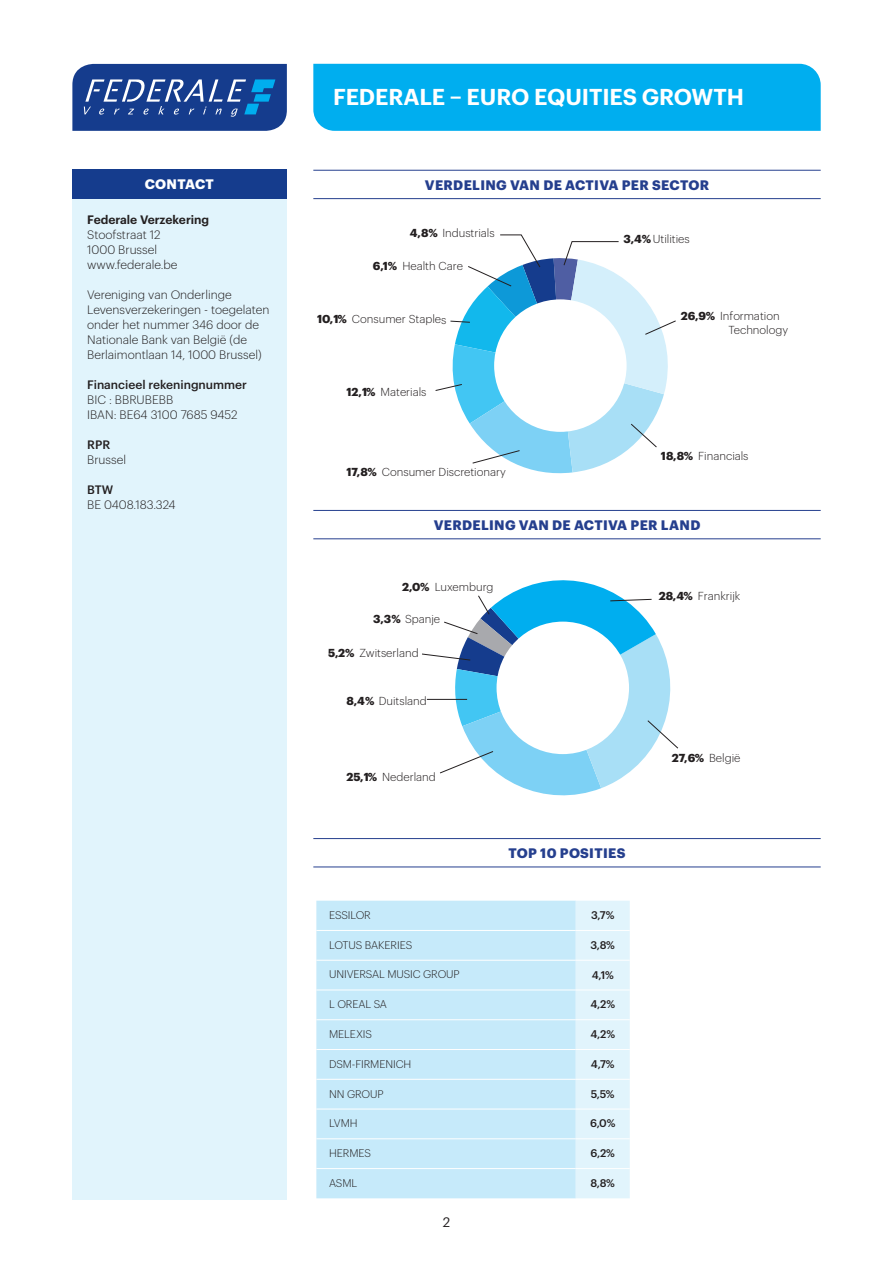
<style>
.page{position:relative;width:893px;height:1263px;background:#fff}
.page>*{position:absolute;margin:0;border:0;box-sizing:border-box;transform-origin:0 0}
.t1{font:600 22.5px "Graphik";letter-spacing:-.005em;color:#fff}
.t2{font:700 13.5px "Graphik";letter-spacing:.025em;color:#253f8e}
.t3{font:700 13.5px "Graphik";letter-spacing:.02em;color:#fff}
.t4{font:13.5px "Graphik";color:#231f20}
.t5{font:300 12px/15px "Graphik";color:#231f20}
.t6{font:500 12px "Graphik";color:#231f20}
.t7{font:600 12px "Graphik";color:#231f20}
.t8{font:300 11.4px/13.6px "Graphik";color:#231f20}
.t9{font:300 10.8px "Graphik";letter-spacing:-.01em;color:#231f20}
.t10{font:500 10.8px "Graphik";color:#231f20}
.s1{font-weight:700}
</style>
<div class="page">
<svg style="left:422px;top:580px;width:257px;height:216px"></svg>
<svg style="left:435px;top:234px;width:241px;height:240px"></svg>
<div style="left:72px;top:199px;width:215px;height:1000px;background:#e1f4fc"></div>
<div style="left:313px;top:64px;width:508px;height:67px;background:#00aeef"></div>
<div style="left:72px;top:169px;width:215px;height:30px;background:#153c8d"></div>
<svg style="left:72px;top:64px;width:215px;height:67px;background:#2b529b"></svg>
<hr style="left:313px;top:170px;width:508px;height:1px;background:#253f8e">
<hr style="left:313px;top:198px;width:508px;height:1px;background:#253f8e">
<hr style="left:313px;top:510px;width:508px;height:1px;background:#253f8e">
<hr style="left:313px;top:538px;width:508px;height:1px;background:#253f8e">
<div style="left:316px;top:901px;width:260px;height:297px;background:#c6eafa"></div>
<div style="left:576px;top:901px;width:54px;height:297px;background:#e1f4fc"></div>
<hr style="left:316px;top:930px;width:260px;height:1px;background:#fff">
<hr style="left:576px;top:930px;width:54px;height:1px;background:#fff">
<hr style="left:316px;top:960px;width:260px;height:1px;background:#fff">
<hr style="left:576px;top:960px;width:54px;height:1px;background:#fff">
<hr style="left:316px;top:990px;width:260px;height:1px;background:#fff">
<hr style="left:576px;top:990px;width:54px;height:1px;background:#fff">
<hr style="left:316px;top:1019px;width:260px;height:1px;background:#fff">
<hr style="left:576px;top:1019px;width:54px;height:1px;background:#fff">
<hr style="left:316px;top:1049px;width:260px;height:1px;background:#fff">
<hr style="left:576px;top:1049px;width:54px;height:1px;background:#fff">
<hr style="left:316px;top:1079px;width:260px;height:1px;background:#fff">
<hr style="left:576px;top:1079px;width:54px;height:1px;background:#fff">
<hr style="left:316px;top:1109px;width:260px;height:1px;background:#fff">
<hr style="left:576px;top:1109px;width:54px;height:1px;background:#fff">
<hr style="left:316px;top:1138px;width:260px;height:1px;background:#fff">
<hr style="left:576px;top:1138px;width:54px;height:1px;background:#fff">
<hr style="left:316px;top:1168px;width:260px;height:1px;background:#fff">
<hr style="left:576px;top:1168px;width:54px;height:1px;background:#fff">
<hr style="left:313px;top:838px;width:508px;height:1px;background:#253f8e">
<hr style="left:313px;top:866px;width:508px;height:1px;background:#253f8e">
<p class="t3" style="left:145px;top:174px;width:71px">CONTACT</p>
<p class="t7" style="left:87px;top:210px;width:124px">Federale Verzekering</p>
<p class="t5" style="left:87px;top:226px;width:75px">Stoofstraat 12</p>
<p class="t5" style="left:87px;top:241px;width:71px">1000 Brussel</p>
<p class="t5" style="left:87px;top:256px;width:92px">www.federale.be</p>
<p class="t5" style="left:87px;top:286px;width:184px">Vereniging van Onderlinge<br>Levensverzekeringen - toegelaten onder het nummer 346 door de<br>Nationale Bank van België (de<br>Berlaimontlaan 14, 1000 Brussel)</p>
<p class="t6" style="left:87px;top:375px;width:161px">Financieel rekeningnummer</p>
<p class="t5" style="left:87px;top:391px;width:88px">BIC : BBRUBEBB</p>
<p class="t5" style="left:87px;top:406px;width:152px">IBAN: BE64 3100 7685 9452</p>
<p class="t6" style="left:87px;top:435px;width:25px">RPR</p>
<p class="t5" style="left:87px;top:451px;width:40px">Brussel</p>
<p class="t6" style="left:87px;top:480px;width:28px">BTW</p>
<p class="t5" style="left:87px;top:496px;width:90px">BE 0408.183.324</p>
<p class="t1" style="left:333px;top:79px;width:412px">FEDERALE – EURO EQUITIES GROWTH</p>
<p class="t2" style="left:425px;top:174px;width:286px">VERDELING VAN DE ACTIVA PER SECTOR</p>
<p class="t8" style="left:410px;top:225px;width:86px"><span class="s1">4,8%</span> Industrials</p>
<p class="t8" style="left:373px;top:258px;width:92px"><span class="s1">6,1%</span> Health Care</p>
<p class="t8" style="left:317px;top:311px;width:131px"><span class="s1">10,1%</span> Consumer Staples</p>
<p class="t8" style="left:346px;top:384px;width:82px"><span class="s1">12,1%</span> Materials</p>
<p class="t8" style="left:346px;top:465px;width:161px"><span class="s1">17,8%</span> Consumer Discretionary</p>
<p class="t8" style="left:623px;top:231px;width:68px"><span class="s1">3,4%</span>Utilities</p>
<p class="t8" style="left:728px;top:309px;width:61px;text-indent:-48px"><span class="s1">26,9%</span> Information<br>Technology</p>
<p class="t8" style="left:661px;top:448px;width:89px"><span class="s1">18,8%</span> Financials</p>
<p class="t2" style="left:434px;top:515px;width:268px">VERDELING VAN DE ACTIVA PER LAND</p>
<p class="t8" style="left:402px;top:579px;width:93px"><span class="s1">2,0%</span> Luxemburg</p>
<p class="t8" style="left:373px;top:611px;width:69px"><span class="s1">3,3%</span> Spanje</p>
<p class="t8" style="left:328px;top:645px;width:92px"><span class="s1">5,2%</span> Zwitserland</p>
<p class="t8" style="left:346px;top:693px;width:82px"><span class="s1">8,4%</span> Duitsland</p>
<p class="t8" style="left:346px;top:769px;width:91px"><span class="s1">25,1%</span> Nederland</p>
<p class="t2" style="left:508px;top:843px;width:119px">TOP 10 POSITIES</p>
<p class="t9" style="left:329px;top:907px;width:43px">ESSILOR</p>
<p class="t10" style="left:591px;top:907px;width:25px">3,7%</p>
<p class="t9" style="left:329px;top:937px;width:85px">LOTUS BAKERIES</p>
<p class="t10" style="left:590px;top:936px;width:26px">3,8%</p>
<p class="t9" style="left:329px;top:967px;width:132px">UNIVERSAL MUSIC GROUP</p>
<p class="t10" style="left:592px;top:966px;width:24px">4,1%</p>
<p class="t9" style="left:329px;top:996px;width:59px">L OREAL SA</p>
<p class="t10" style="left:590px;top:996px;width:26px">4,2%</p>
<p class="t9" style="left:329px;top:1026px;width:44px">MELEXIS</p>
<p class="t10" style="left:590px;top:1026px;width:26px">4,2%</p>
<p class="t9" style="left:329px;top:1056px;width:84px">DSM-FIRMENICH</p>
<p class="t10" style="left:591px;top:1056px;width:25px">4,7%</p>
<p class="t9" style="left:329px;top:1086px;width:56px">NN GROUP</p>
<p class="t10" style="left:591px;top:1085px;width:25px">5,5%</p>
<p class="t9" style="left:329px;top:1115px;width:30px">LVMH</p>
<p class="t10" style="left:590px;top:1115px;width:27px">6,0%</p>
<p class="t9" style="left:329px;top:1145px;width:43px">HERMES</p>
<p class="t10" style="left:590px;top:1145px;width:26px">6,2%</p>
<p class="t9" style="left:329px;top:1175px;width:30px">ASML</p>
<p class="t10" style="left:590px;top:1175px;width:26px">8,8%</p>
<p class="t4" style="left:443px;top:1212px;width:9px">2</p>
<p class="t8" style="left:659px;top:588px;width:83px"><span class="s1">28,4%</span> Frankrijk</p>
<p class="t8" style="left:672px;top:750px;width:70px"><span class="s1">27,6%</span> België</p>
</div>
